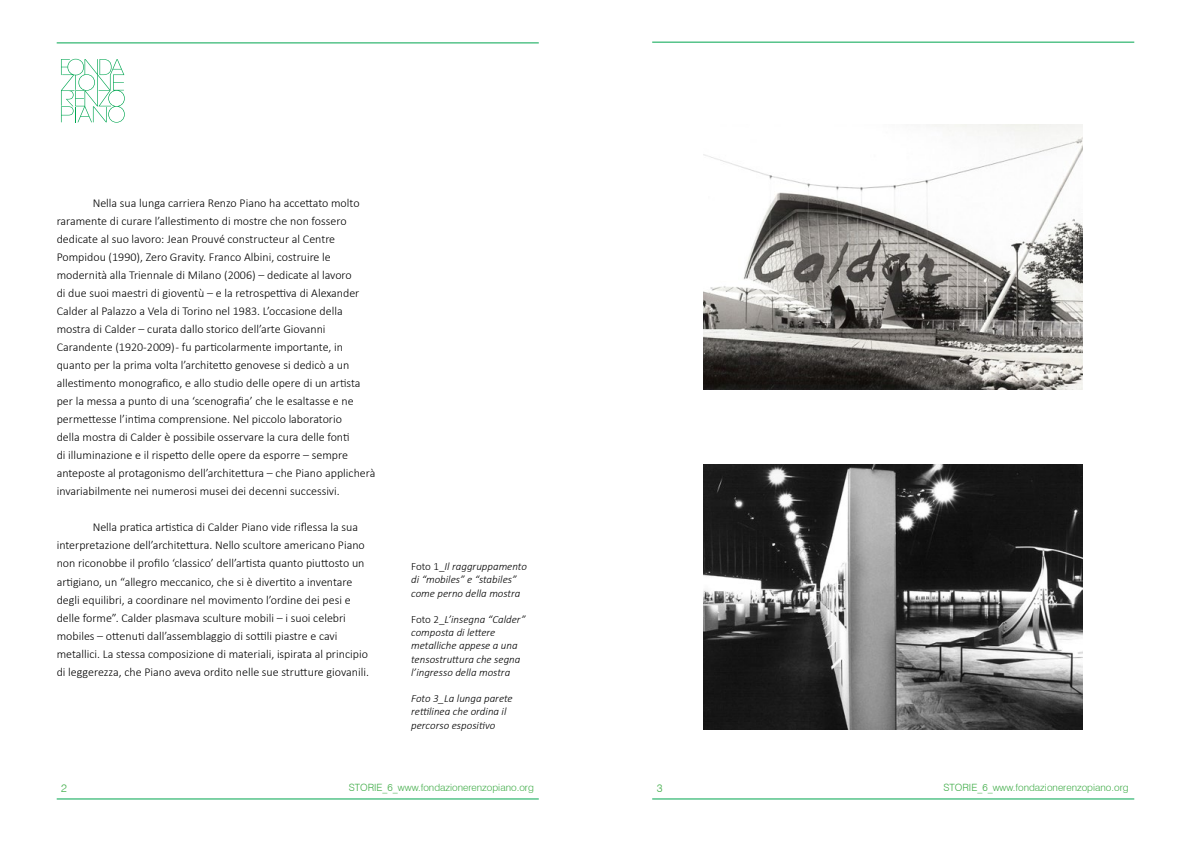
<style>
.page{position:relative;width:1191px;height:842px;background:#fff}
.page>*{position:absolute;margin:0;border:0;box-sizing:border-box;transform-origin:0 0}
.t1{font:300 12px/18px "Calibri";color:#000}
.t2{font:italic 300 11px/13.2px "Calibri";color:#000}
.t3{font:300 11px "Swiss 721 BT";color:#41ad49}
.t4{font:300 10px "Swiss 721 BT";color:#41ad49}
.s1{font-style:normal}
</style>
<div class="page">
<svg style="left:61px;top:59px;width:64px;height:64px"></svg>
<img style="left:704px;top:465px;width:378px;height:264px">
<img style="left:704px;top:125px;width:378px;height:264px">
<hr style="left:57px;top:798px;width:482px;height:1px;background:#00a54f">
<hr style="left:652px;top:798px;width:482px;height:1px;background:#00a54f">
<hr style="left:57px;top:43px;width:482px;height:1px;background:#00a54f">
<hr style="left:652px;top:42px;width:482px;height:1px;background:#00a54f">
<p class="t1" style="left:57px;top:194px;width:320px;text-indent:36px">Nella sua lunga carriera Renzo Piano ha accettato molto raramente di curare l’allestimento di mostre che non fossero dedicate al suo lavoro: Jean Prouvé constructeur al Centre Pompidou (1990), Zero Gravity. Franco Albini, costruire le modernità alla Triennale di Milano (2006) – dedicate al lavoro<br>di due suoi maestri di gioventù – e la retrospettiva di Alexander Calder al Palazzo a Vela di Torino nel 1983. L’occasione della mostra di Calder – curata dallo storico dell’arte Giovanni Carandente (1920-2009)- fu particolarmente importante, in quanto per la prima volta l’architetto genovese si dedicò a un allestimento monografico, e allo studio delle opere di un artista per la messa a punto di una ‘scenografia’ che le esaltasse e ne permettesse l’intima comprensione. Nel piccolo laboratorio<br>della mostra di Calder è possibile osservare la cura delle fonti<br>di illuminazione e il rispetto delle opere da esporre – sempre anteposte al protagonismo dell’architettura – che Piano applicherà invariabilmente nei numerosi musei dei decenni successivi.</p>
<p class="t1" style="left:57px;top:518px;width:314px;text-indent:36px">Nella pratica artistica di Calder Piano vide riflessa la sua interpretazione dell’architettura. Nello scultore americano Piano non riconobbe il profilo ‘classico’ dell’artista quanto piuttosto un artigiano, un “allegro meccanico, che si è divertito a inventare degli equilibri, a coordinare nel movimento l’ordine dei pesi e delle forme”. Calder plasmava sculture mobili – i suoi celebri mobiles – ottenuti dall’assemblaggio di sottili piastre e cavi metallici. La stessa composizione di materiali, ispirata al principio di leggerezza, che Piano aveva ordito nelle sue strutture giovanili.</p>
<p class="t2" style="left:411px;top:560px;width:117px"><span class="s1">Foto 1_</span>Il raggruppamento di “mobiles” e “stabiles” come perno della mostra</p>
<p class="t2" style="left:411px;top:613px;width:116px"><span class="s1">Foto 2_</span>L’insegna “Calder” composta di lettere metalliche appese a una tensostruttura che segna l’ingresso della mostra</p>
<p class="t2" style="left:411px;top:692px;width:103px">Foto 3_La lunga parete rettilinea che ordina il percorso espositivo</p>
<p class="t3" style="left:61px;top:781px;width:7px">2</p>
<p class="t4" style="left:349px;top:781px;width:186px">STORIE_6_www.fondazionerenzopiano.org</p>
<p class="t3" style="left:657px;top:781px;width:7px">3</p>
<p class="t4" style="left:943px;top:781px;width:186px">STORIE_6_www.fondazionerenzopiano.org</p>
</div>
